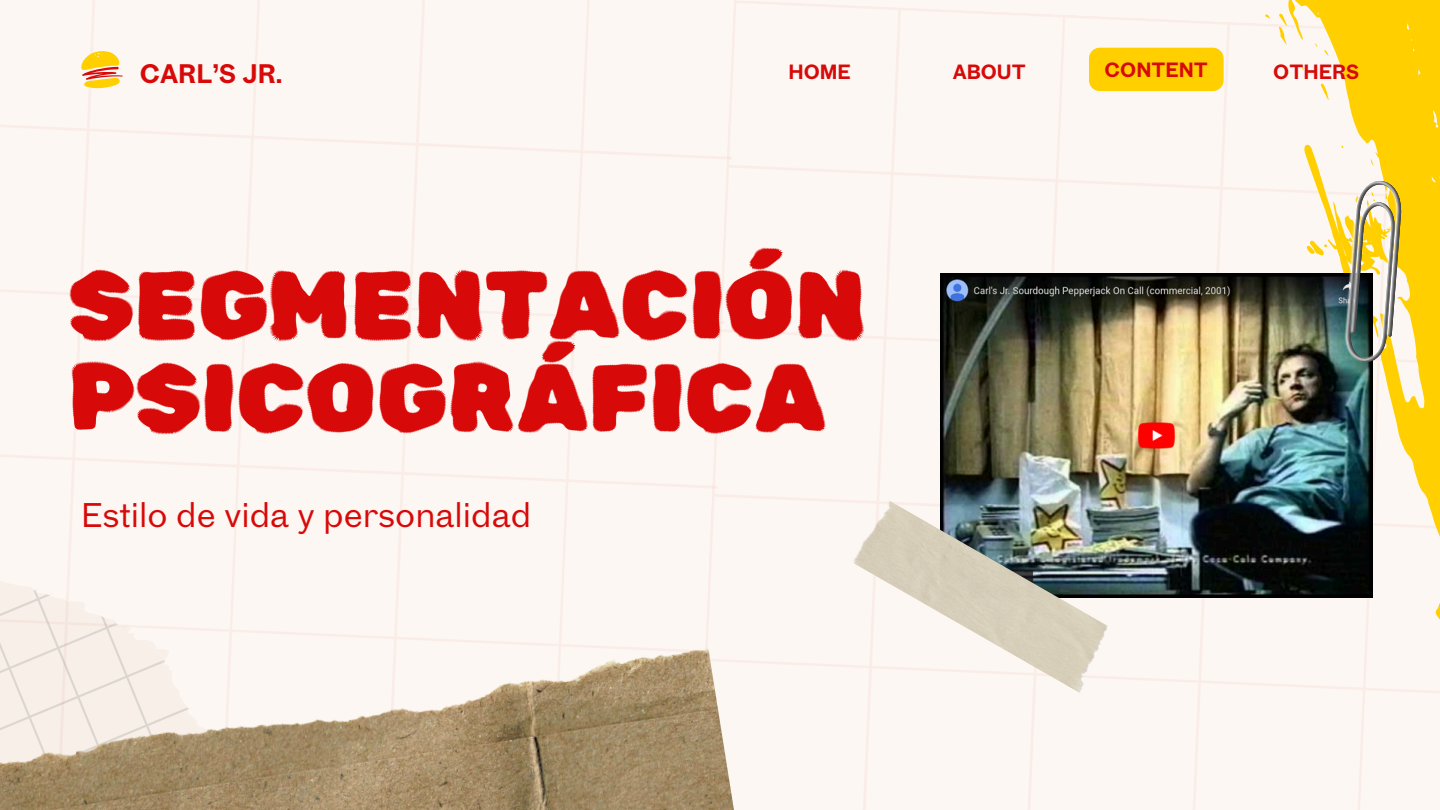
<style>
.page{position:relative;width:1440px;height:810px;background:#fff}
.page>*{position:absolute;margin:0;border:0;box-sizing:border-box;transform-origin:0 0}
.t1{font:95px/93px "Rubik Spray Paint";color:#d80909}
.t2{font:32.3px "Touvlo";color:#d80909}
.t3{font:700 25.3px "Touvlo";color:#d80909}
.t4{font:700 19.5px "Touvlo";color:#d80909}
</style>
<div class="page">
<div style="left:0;top:0;width:697px;height:634px;background:#fcf7f2"></div>
<div style="left:697px;top:0;width:743px;height:810px;background:#fcf7f2"></div>
<svg style="left:1179px;top:0;width:261px;height:706px;fill:#fcf7f2"></svg>
<svg style="left:81px;top:51px;width:42px;height:37px"></svg>
<img style="left:0;top:634px;width:785px;height:176px">
<div style="left:1089px;top:48px;width:135px;height:43px;background:#ffcf00;border-radius:11px"></div>
<img style="left:940px;top:273px;width:432px;height:324px">
<img style="left:851px;top:499px;width:269px;height:197px">
<svg style="left:1342px;top:171px;width:64px;height:203px"></svg>
<img style="left:1341px;top:177px;width:63px;height:189px">
<p class="t3" style="left:140px;top:54px;width:144px">CARL’S JR.</p>
<p class="t4" style="left:788px;top:57px;width:64px">HOME</p>
<p class="t4" style="left:953px;top:57px;width:75px">ABOUT</p>
<p class="t4" style="left:1105px;top:55px;width:105px">CONTENT</p>
<p class="t4" style="left:1273px;top:57px;width:87px">OTHERS</p>
<p class="t1" style="left:68px;top:259px;width:799px">SEGMENTACIÓN<br>PSICOGRÁFICA</p>
<p class="t2" style="left:81px;top:491px;width:452px">Estilo de vida y personalidad</p>
</div>
